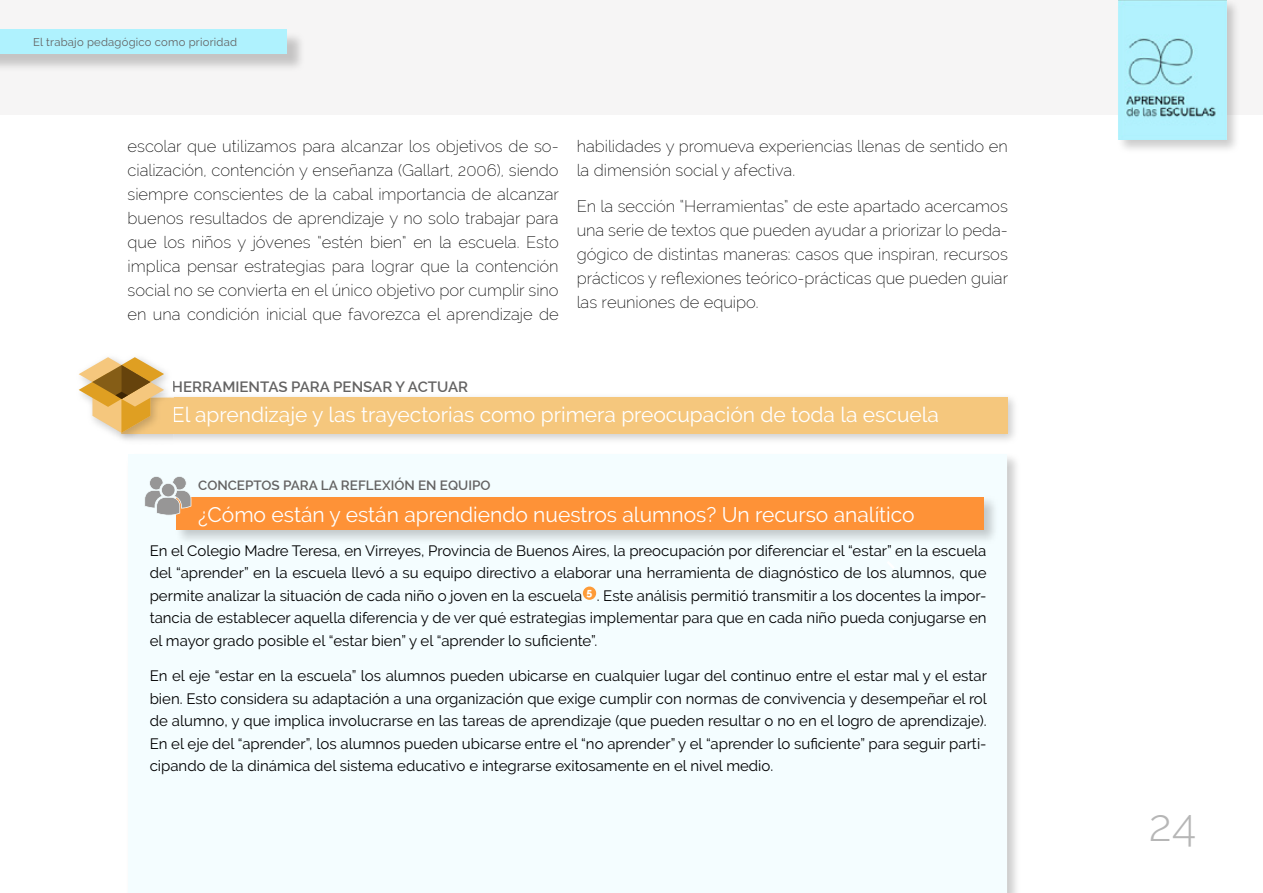
<style>
.page{position:relative;width:1263px;height:893px;background:#fff}
.page>*{position:absolute;margin:0;border:0;box-sizing:border-box;transform-origin:0 0}
.t1{font:300 45px "Raleway";color:#b6b6b6}
.t2{font:21px "Raleway";color:#fff}
.t3{font:200 16.5px/24px "Raleway";color:#000;text-align:justify}
.t4{font:15px/22.5px "Raleway";color:#000;text-align:justify}
.t5{font:600 15px "Raleway";color:#636262}
.t6{font:600 13.5px "Raleway";color:#636262}
.t7{font:11.25px "Raleway";letter-spacing:.02em;color:#636262}
.t8{font:800 10.5px "Raleway";color:#fff}
</style>
<div class="page">
<div style="left:1px;top:1px;width:1262px;height:114px;background:#f6f5f5"></div>
<img style="left:1118px;top:0;width:118px;height:150px">
<img style="left:1118px;top:1px;width:118px;height:114px">
<img style="left:1119px;top:1px;width:107px;height:138px">
<div style="left:121px;top:398px;width:887px;height:36px;background:#f5c77d"></div>
<img style="left:121px;top:398px;width:53px;height:36px">
<svg style="left:79px;top:357px;width:85px;height:76px"></svg>
<div style="left:128px;top:454px;width:879px;height:439px;background:#f4fdff"></div>
<div style="left:176px;top:497px;width:808px;height:33px;background:#fe9237"></div>
<svg style="left:144px;top:476px;width:47px;height:39px"></svg>
<img style="left:0;top:32px;width:301px;height:40px">
<div style="left:0;top:29px;width:286px;height:25px;background:#aff2fe"></div>
<div style="left:583px;top:586px;width:13px;height:14px;background:#fe9b38;border-radius:7px"></div>
<p class="t7" style="left:33px;top:36px;width:205px">El trabajo pedagógico como prioridad</p>
<p class="t3" style="left:128px;top:134px;width:433px">escolar que utilizamos para alcanzar los objetivos de so&shy;cialización, contención y enseñanza (Gallart, 2006), siendo siempre conscientes de la cabal importancia de alcanzar buenos resultados de aprendizaje y no solo trabajar para que los niños y jóvenes “estén bien” en la escuela. Esto implica pensar estrategias para lograr que la contención social no se convierta en el único objetivo por cumplir sino en una condición inicial que favorezca el aprendizaje de</p>
<p class="t3" style="left:577px;top:134px;width:433px">habilidades y promueva experiencias llenas de sentido en la dimensión social y afectiva.</p>
<p class="t3" style="left:577px;top:194px;width:433px">En la sección “Herramientas” de este apartado acercamos una serie de textos que pueden ayudar a priorizar lo peda&shy;gógico de distintas maneras: casos que inspiran, recursos prácticos y reflexiones teórico-prácticas que pueden guiar las reuniones de equipo.</p>
<p class="t5" style="left:172px;top:378px;width:298px">HERRAMIENTAS PARA PENSAR Y ACTUAR</p>
<h2 class="t2" style="left:172px;top:403px;width:768px">El aprendizaje y las trayectorias como primera preocupación de toda la escuela</h2>
<p class="t6" style="left:198px;top:478px;width:294px">CONCEPTOS PARA LA REFLEXIÓN EN EQUIPO</p>
<h2 class="t2" style="left:198px;top:502px;width:718px">¿Cómo están y están aprendiendo nuestros alumnos? Un recurso analítico</h2>
<p class="t4" style="left:150px;top:539px;width:838px">En el Colegio Madre Teresa, en Virreyes, Provincia de Buenos Aires, la preocupación por diferenciar el “estar” en la escuela del “aprender” en la escuela llevó a su equipo directivo a elaborar una herramienta de diagnóstico de los alumnos, que permite analizar la situación de cada niño o joven en la escuela . Este análisis permitió transmitir a los docentes la impor&shy;tancia de establecer aquella diferencia y de ver qué estrategias implementar para que en cada niño pueda conjugarse en el mayor grado posible el “estar bien” y el “aprender lo suficiente”.</p>
<p class="t4" style="left:150px;top:664px;width:839px">En el eje “estar en la escuela” los alumnos pueden ubicarse en cualquier lugar del continuo entre el estar mal y el estar bien. Esto considera su adaptación a una organización que exige cumplir con normas de convivencia y desempeñar el rol de alumno, y que implica involucrarse en las tareas de aprendizaje (que pueden resultar o no en el logro de aprendizaje).<br>En el eje del “aprender”, los alumnos pueden ubicarse entre el “no aprender” y el “aprender lo suficiente” para seguir parti&shy;cipando de la dinámica del sistema educativo e integrarse exitosamente en el nivel medio.</p>
<p class="t8" style="left:586px;top:587px;width:7px">5</p>
<h1 class="t1" style="left:1148px;top:798px;width:49px">24</h1>
</div>
